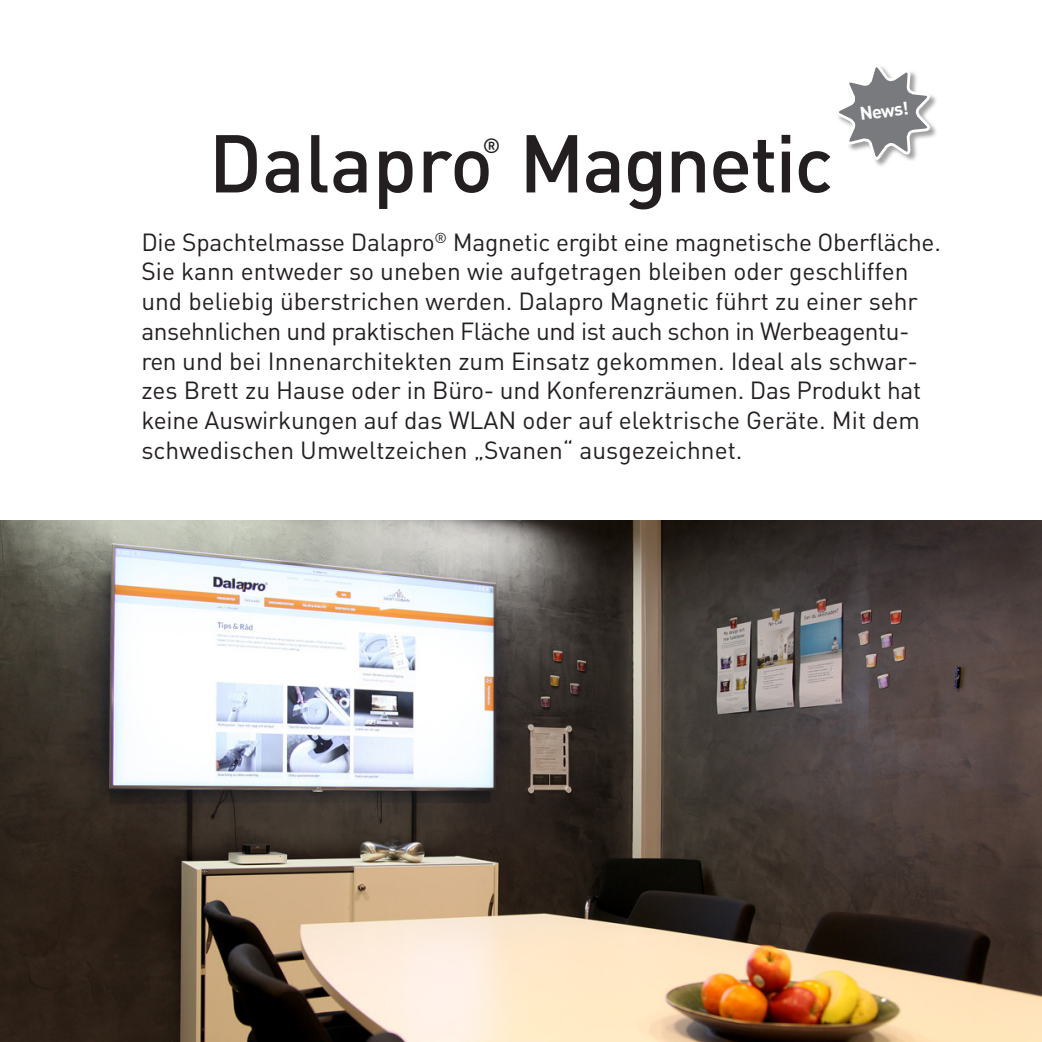
<style>
.page{position:relative;width:1042px;height:1042px;background:#fff}
.page>*{position:absolute;margin:0;border:0;box-sizing:border-box;transform-origin:0 0}
.Text{font:500 80.5px "DIN Pro";letter-spacing:-.025em;color:#231f20}
.Text-2{font:24.5px/29.8px "DIN Pro";color:#231f20}
.Text-3{font:500 20.47px "DIN Pro";color:#231f20}
.Text-4{font:700 18.2px "DIN Pro";color:#fff}
</style>
<div class="page">
<img style="left:0;top:520px;width:1042px;height:522px">
<div style="left:836px;top:65px;width:102px;height:103px;background:#231f20;opacity:.42"></div>
<svg style="left:836px;top:65px;width:95px;height:103px"></svg>
<p class="Text" style="left:209px;top:109px;width:626px">Dalapro Magnetic</p>
<p class="Text-3" style="left:483px;top:131px;width:19px">®</p>
<p class="Text-4" style="left:858px;top:101px;width:50px;rotate:-7deg">News!</p>
<p class="Text-2" style="left:141px;top:226px;width:801px">Die Spachtelmasse Dalapro<sup>®</sup> Magnetic ergibt eine magnetische Oberfläche.<br>Sie kann entweder so uneben wie aufgetragen bleiben oder geschliffen und beliebig überstrichen werden. Dalapro Magnetic führt zu einer sehr ansehnlichen und praktischen Fläche und ist auch schon in Werbeagentu&shy;ren und bei Innenarchitekten zum Einsatz gekommen. Ideal als schwar&shy;zes Brett zu Hause oder in Büro- und Konferenzräumen. Das Produkt hat keine Auswirkungen auf das WLAN oder auf elektrische Geräte. Mit dem schwedischen Umweltzeichen „Svanen“ ausgezeichnet.</p>
</div>
